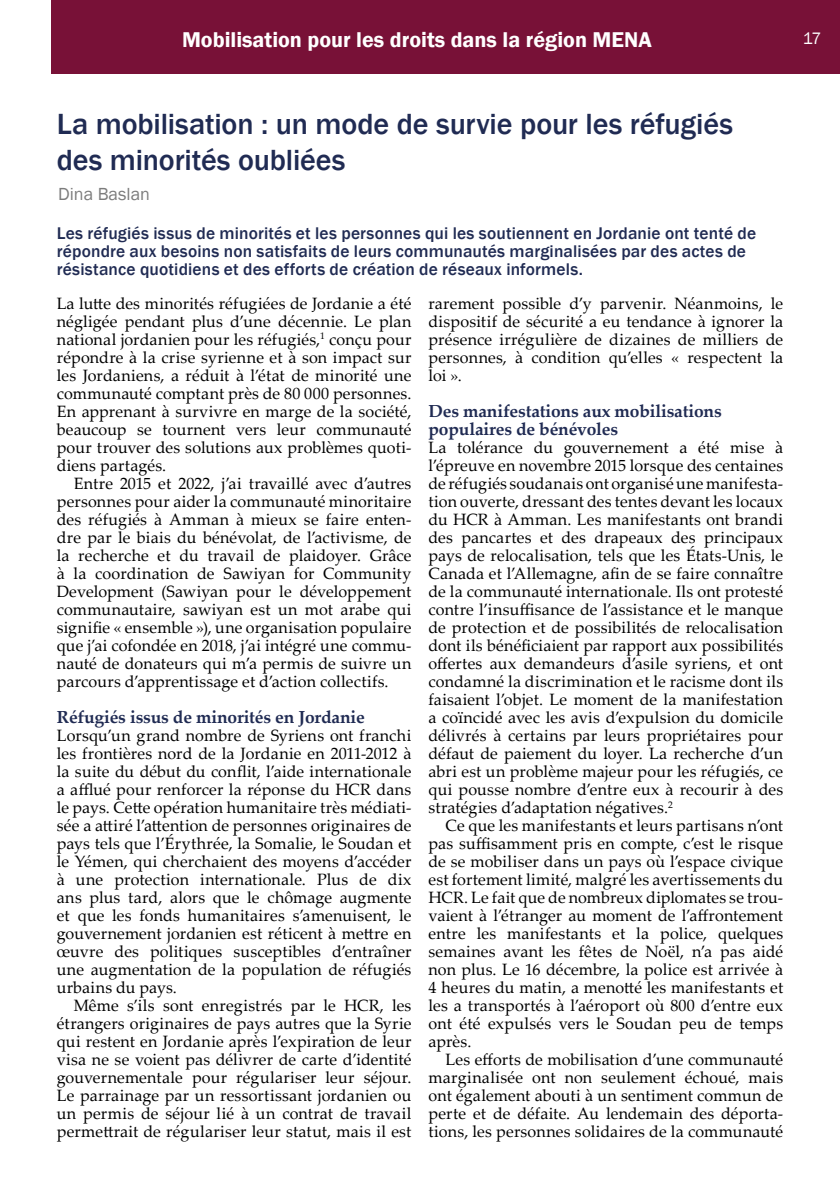
<style>
.page{position:relative;width:840px;height:1191px;background:#fff}
.page>*{position:absolute;margin:0;border:0;box-sizing:border-box;transform-origin:0 0}
.t1{font:500 30px/36px "Franklin Gothic";letter-spacing:-.005em;color:#202b53}
.t2{font:600 22px "Franklin Gothic";color:#fff}
.t3{font:18px "Franklin Gothic";color:#7c7c7c}
.t4{font:500 17.4px/18px "Franklin Gothic";letter-spacing:.01em;color:#202b53}
.t5{font:700 17.4px/18px "Palatino Linotype";letter-spacing:-.01em;color:#202b53}
.t6{font:17px "Franklin Gothic";color:#fff}
.t7{font:16.4px/18px "Palatino Linotype";letter-spacing:.01em;color:#000;text-align:justify}
</style>
<div class="page">
<div style="left:51px;top:0;width:788px;height:74px;background:#781137"></div>
<h2 class="t2" style="left:182px;top:27px;width:471px">Mobilisation pour les droits dans la région MENA</h2>
<p class="t6" style="left:802px;top:25px;width:20px">1717</p>
<h1 class="t1" style="left:57px;top:107px;width:677px">La mobilisation : un mode de survie pour les réfugiés des minorités oubliées</h1>
<p class="t3" style="left:58px;top:183px;width:93px">Dina Baslan</p>
<p class="t4" style="left:57px;top:224px;width:700px">Les réfugiés issus de minorités et les personnes qui les soutiennent en Jordanie ont tenté de répondre aux besoins non satisfaits de leurs communautés marginalisées par des actes de résistance quotidiens et des efforts de création de réseaux informels.</p>
<p class="t7" style="left:57px;top:293px;width:356px">La lutte des minorités réfugiées de Jordanie a été négligée pendant plus d’une décennie. Le plan national jordanien pour les réfugiés,<sup>1</sup> conçu pour répondre à la crise syrienne et à son impact sur les Jordaniens, a réduit à l’état de minorité une communauté comptant près de 80 000 personnes.<br>En apprenant à survivre en marge de la société, beaucoup se tournent vers leur communauté pour trouver des solutions aux problèmes quoti&shy;diens partagés.</p>
<p class="t7" style="left:57px;top:473px;width:356px;text-indent:17px">Entre 2015 et 2022, j’ai travaillé avec d’autres personnes pour aider la communauté minoritaire des réfugiés à Amman à mieux se faire enten&shy;dre par le biais du bénévolat, de l’activisme, de la recherche et du travail de plaidoyer. Grâce à la coordination de Sawiyan for Community Development (Sawiyan pour le développement communautaire, sawiyan est un mot arabe qui signifie « ensemble »), une organisation populaire que j’ai cofondée en 2018, j’ai intégré une commu&shy;nauté de donateurs qui m’a permis de suivre un parcours d’apprentissage et d’action collectifs.</p>
<p class="t5" style="left:57px;top:707px;width:309px">Réfugiés issus de minorités en Jordanie</p>
<p class="t7" style="left:57px;top:725px;width:356px">Lorsqu’un grand nombre de Syriens ont franchi les frontières nord de la Jordanie en 2011-2012 à la suite du début du conflit, l’aide internationale a afflué pour renforcer la réponse du HCR dans le pays. Cette opération humanitaire très médiati&shy;sée a attiré l’attention de personnes originaires de pays tels que l’Érythrée, la Somalie, le Soudan et le Yémen, qui cherchaient des moyens d’accéder à une protection internationale. Plus de dix ans plus tard, alors que le chômage augmente et que les fonds humanitaires s’amenuisent, le gouvernement jordanien est réticent à mettre en œuvre des politiques susceptibles d’entraîner une augmentation de la population de réfugiés urbains du pays.</p>
<p class="t7" style="left:57px;top:996px;width:356px;text-indent:17px">Même s’ils sont enregistrés par le HCR, les étrangers originaires de pays autres que la Syrie qui restent en Jordanie après l’expiration de leur visa ne se voient pas délivrer de carte d’identité gouvernementale pour régulariser leur séjour.<br>Le parrainage par un ressortissant jordanien ou un permis de séjour lié à un contrat de travail permettrait de régulariser leur statut, mais il est</p>
<p class="t7" style="left:428px;top:294px;width:356px">rarement possible d’y parvenir. Néanmoins, le dispositif de sécurité a eu tendance à ignorer la présence irrégulière de dizaines de milliers de personnes, à condition qu’elles « respectent la loi ».</p>
<p class="t5" style="left:428px;top:401px;width:294px">Des manifestations aux mobilisations populaires de bénévoles</p>
<p class="t7" style="left:428px;top:437px;width:356px">La tolérance du gouvernement a été mise à l’épreuve en novembre 2015 lorsque des centaines de réfugiés soudanais ont organisé une manifesta&shy;tion ouverte, dressant des tentes devant les locaux du HCR à Amman. Les manifestants ont brandi des pancartes et des drapeaux des principaux pays de relocalisation, tels que les États-Unis, le Canada et l’Allemagne, afin de se faire connaître de la communauté internationale. Ils ont protesté contre l’insuffisance de l’assistance et le manque de protection et de possibilités de relocalisation dont ils bénéficiaient par rapport aux possibilités offertes aux demandeurs d’asile syriens, et ont condamné la discrimination et le racisme dont ils faisaient l’objet. Le moment de la manifestation a coïncidé avec les avis d’expulsion du domicile délivrés à certains par leurs propriétaires pour défaut de paiement du loyer. La recherche d’un abri est un problème majeur pour les réfugiés, ce qui pousse nombre d’entre eux à recourir à des stratégies d’adaptation négatives.<sup>2</sup></p>
<p class="t7" style="left:428px;top:815px;width:356px;text-indent:17px">Ce que les manifestants et leurs partisans n’ont pas suffisamment pris en compte, c’est le risque de se mobiliser dans un pays où l’espace civique est fortement limité, malgré les avertissements du HCR. Le fait que de nombreux diplomates se trou&shy;vaient à l’étranger au moment de l’affrontement entre les manifestants et la police, quelques semaines avant les fêtes de Noël, n’a pas aidé non plus. Le 16 décembre, la police est arrivée à 4 heures du matin, a menotté les manifestants et les a transportés à l’aéroport où 800 d’entre eux ont été expulsés vers le Soudan peu de temps après.</p>
<p class="t7" style="left:428px;top:1050px;width:356px;text-indent:17px">Les efforts de mobilisation d’une communauté marginalisée ont non seulement échoué, mais ont également abouti à un sentiment commun de perte et de défaite. Au lendemain des déporta&shy;tions, les personnes solidaires de la communauté</p>
</div>
